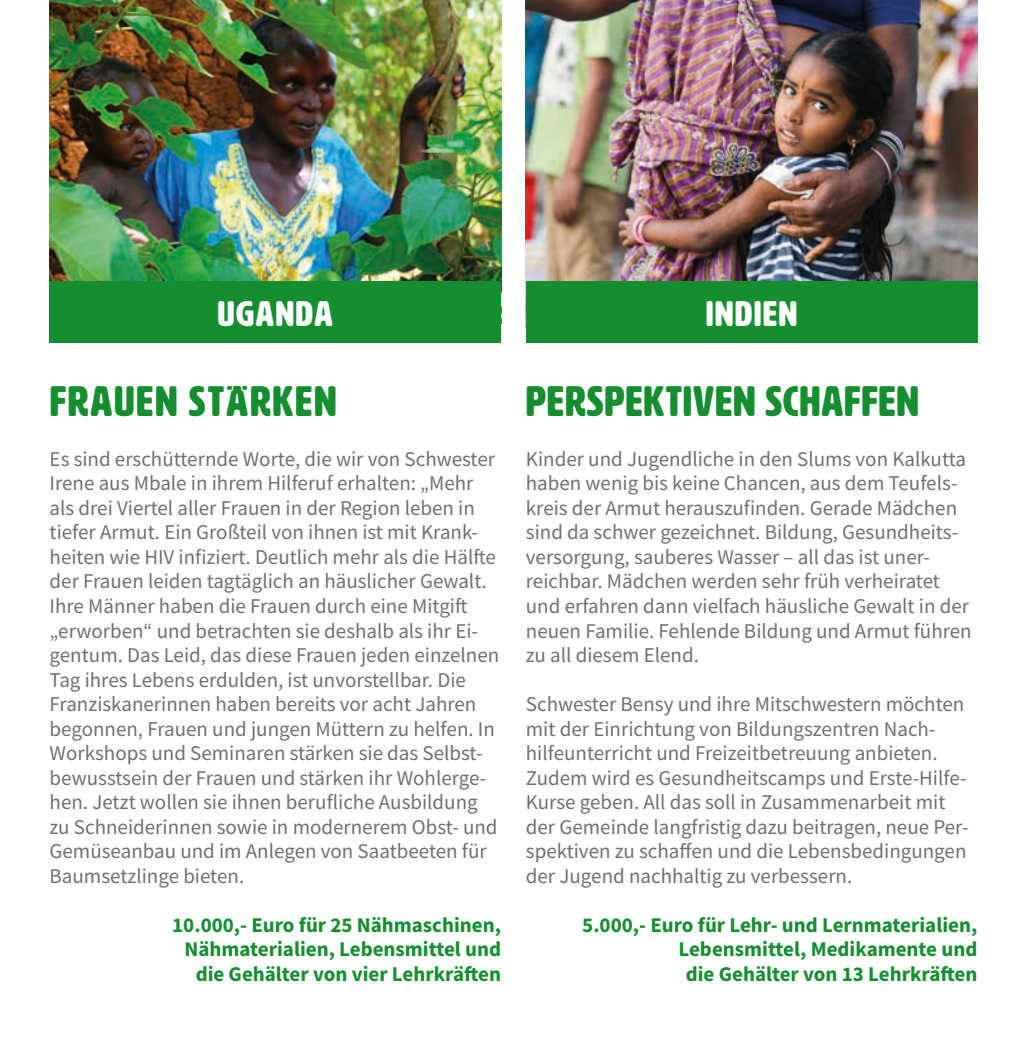
<style>
.page{position:relative;width:1027px;height:1042px;background:#fff}
.page>*{position:absolute;margin:0;border:0;box-sizing:border-box;transform-origin:0 0}
.t1{font:42px "HWT Artz";letter-spacing:.03em;color:#158e30}
.t2{font:42px "HWT Artz";letter-spacing:.05em;color:#158e30}
.t3{font:35px "HWT Artz";letter-spacing:.05em;color:#fff}
.t4{font:21px/24.5px "Source Sans Pro";color:#70706f}
.t5{font:700 21px/24.5px "Source Sans Pro";color:#158e30;text-align:right}
</style>
<div class="page">
<img style="left:50px;top:0;width:451px;height:281px">
<img style="left:526px;top:0;width:451px;height:281px">
<div style="left:50px;top:281px;width:451px;height:61px;background:#158e30"></div>
<div style="left:526px;top:281px;width:451px;height:61px;background:#158e30"></div>
<h2 class="t3" style="left:218px;top:295px;width:116px">UGANDA</h2>
<h1 class="t2" style="left:50px;top:379px;width:288px">FRAUEN STÄRKEN</h1>
<p class="t4" style="left:50px;top:446px;width:451px">Es sind erschütternde Worte, die wir von Schwester Irene aus Mbale in ihrem Hilferuf erhalten: „Mehr als drei Viertel aller Frauen in der Region leben in tiefer Armut. Ein Großteil von ihnen ist mit Krank&shy;heiten wie HIV infiziert. Deutlich mehr als die Hälfte der Frauen leiden tagtäglich an häuslicher Gewalt.<br>Ihre Männer haben die Frauen durch eine Mitgift „erworben“ und betrachten sie deshalb als ihr Ei&shy;gentum. Das Leid, das diese Frauen jeden einzelnen Tag ihres Lebens erdulden, ist unvorstellbar. Die Franziskanerinnen haben bereits vor acht Jahren begonnen, Frauen und jungen Müttern zu helfen. In Workshops und Seminaren stärken sie das Selbst&shy;bewusstsein der Frauen und stärken ihr Wohlerge&shy;hen. Jetzt wollen sie ihnen berufliche Ausbildung zu Schneiderinnen sowie in modernerem Obst- und Gemüseanbau und im Anlegen von Saatbeeten für Baumsetzlinge bieten.</p>
<p class="t5" style="left:172px;top:912px;width:330px">10.000,- Euro für 25 Nähmaschinen,<br>Nähmaterialien, Lebensmittel und die Gehälter von vier Lehrkräften</p>
<h2 class="t3" style="left:706px;top:295px;width:92px">INDIEN</h2>
<h1 class="t1" style="left:526px;top:379px;width:394px">PERSPEKTIVEN SCHAFFEN</h1>
<p class="t4" style="left:526px;top:446px;width:447px">Kinder und Jugendliche in den Slums von Kalkutta haben wenig bis keine Chancen, aus dem Teufels&shy;kreis der Armut herauszufinden. Gerade Mädchen sind da schwer gezeichnet. Bildung, Gesundheits&shy;versorgung, sauberes Wasser – all das ist uner&shy;reichbar. Mädchen werden sehr früh verheiratet und erfahren dann vielfach häusliche Gewalt in der neuen Familie. Fehlende Bildung und Armut führen zu all diesem Elend.</p>
<p class="t4" style="left:526px;top:692px;width:444px">Schwester Bensy und ihre Mitschwestern möchten mit der Einrichtung von Bildungszentren Nach&shy;hilfeunterricht und Freizeitbetreuung anbieten.<br>Zudem wird es Gesundheitscamps und Erste-Hilfe-Kurse geben. All das soll in Zusammenarbeit mit der Gemeinde langfristig dazu beitragen, neue Per&shy;spektiven zu schaffen und die Lebensbedingungen der Jugend nachhaltig zu verbessern.</p>
<p class="t5" style="left:582px;top:912px;width:397px">5.000,- Euro für Lehr- und Lernmaterialien,<br>Lebensmittel, Medikamente und<br>die Gehälter von 13 Lehrkräften</p>
</div>
